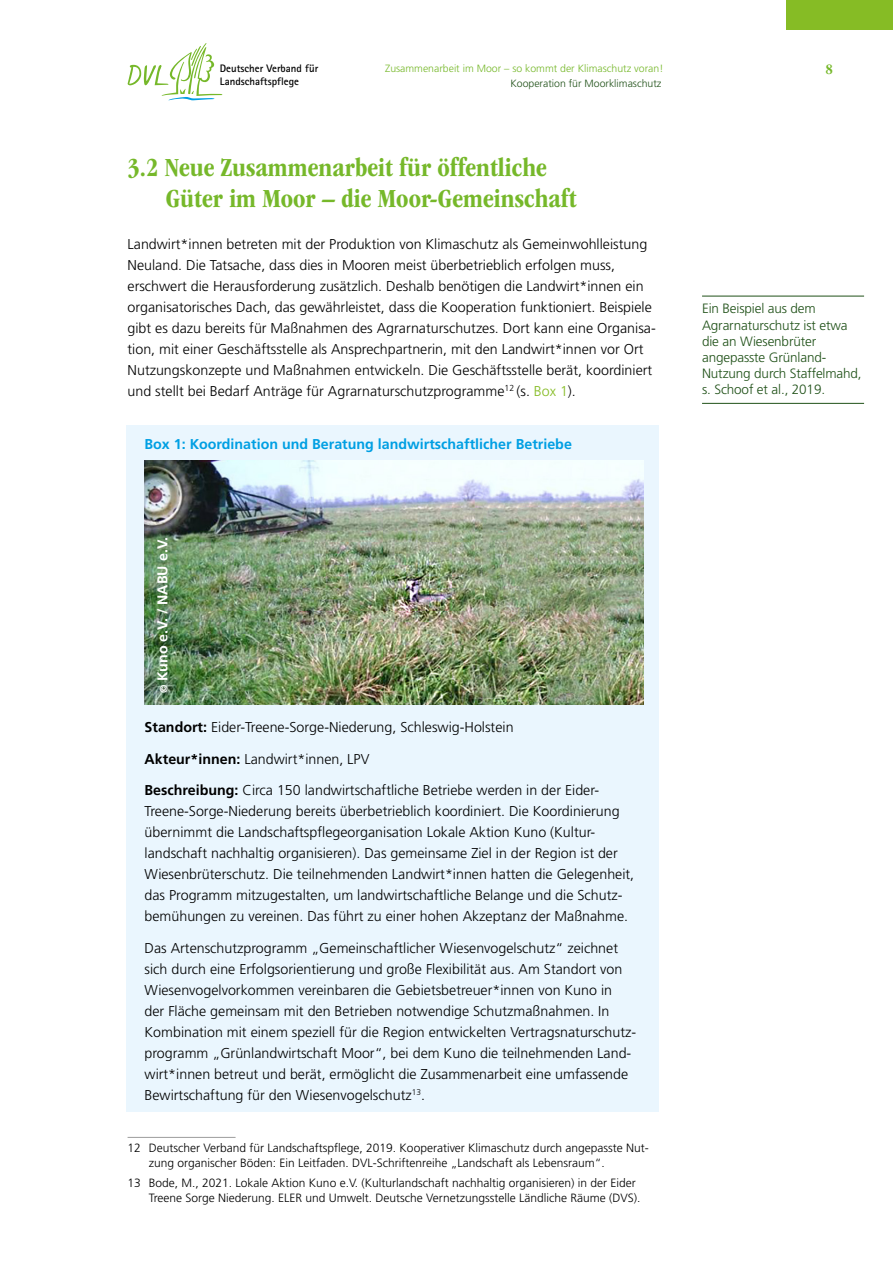
<style>
.page{position:relative;width:893px;height:1263px;background:#fff}
.page>*{position:absolute;margin:0;border:0;box-sizing:border-box;transform-origin:0 0}
.Kapitel_-_Ebene_1{font:700 condensed 27px/31.5px "ITC Garamond Std";color:#76b82a}
.t1{font:700 condensed 15px "ITC Garamond Std";color:#76b82a}
.LT_1-sp_Einzug_Box{font:300 14.25px/21px "Frutiger LT Std";color:#000}
.LT_1-Sp{font:300 14.25px/21px "Frutiger LT Std";color:#000}
.BOX_-_blau_1sp{font:700 14.25px "Frutiger LT Std";color:#009fe3}
.LT_1-Sp-2{font:700 14.25px "Frutiger LT Std";color:#fff}
.Marginalspalte_Hinwe{font:300 13.5px/16.2px "Frutiger LT Std";letter-spacing:-.01em;color:#205118}
.Fußnote{font:300 12px/15px "Frutiger LT Std";color:#000}
.t2{font:700 10.8px "Rotis Sans Serif";color:#000}
.t3{font:300 10.5px "Frutiger LT Std";color:#76b82a}
.t4{font:300 10.5px "Frutiger LT Std";color:#205118}
.s1{color:#86bc25}
.s2{font-size:10.5px}
.s3{font-weight:700}
</style>
<div class="page">
<div style="left:787px;top:0;width:106px;height:30px;background:#86bc25"></div>
<svg style="left:128px;top:43px;width:95px;height:58px"></svg>
<div style="left:127px;top:425px;width:532px;height:687px;background:#eaf6fe"></div>
<hr style="left:128px;top:1137px;width:108px;height:1px;background:#9d9d9c">
<img style="left:144px;top:461px;width:500px;height:244px">
<hr style="left:702px;top:296px;width:162px;height:1px;background:#205118">
<hr style="left:702px;top:403px;width:162px;height:1px;background:#205118">
<p class="t3" style="left:385px;top:62px;width:280px">Zusammenarbeit im Moor – so kommt der Klimaschutz voran!</p>
<p class="t2" style="left:220px;top:62px;width:100px">Deutscher Verband für</p>
<p class="t1" style="left:826px;top:61px;width:8px">8</p>
<p class="t2" style="left:220px;top:75px;width:81px">Landschaftspflege</p>
<p class="t4" style="left:510px;top:77px;width:153px">Kooperation für Moorklimaschutz</p>
<h1 class="Kapitel_-_Ebene_1" style="left:166px;top:152px;width:412px;text-indent:-38px">3.2 Neue Zusammenarbeit für öffentliche<br>Güter im Moor – die Moor-Gemeinschaft</h1>
<p class="LT_1-Sp" style="left:128px;top:234px;width:530px">Landwirt*innen betreten mit der Produktion von Klimaschutz als Gemeinwohlleistung Neuland. Die Tatsache, dass dies in Mooren meist überbetrieblich erfolgen muss, erschwert die Herausforderung zusätzlich. Deshalb benötigen die Landwirt*innen ein organisatorisches Dach, das gewährleistet, dass die Kooperation funktioniert. Beispiele gibt es dazu bereits für Maßnahmen des Agrarnaturschutzes. Dort kann eine Organisa&shy;tion, mit einer Geschäftsstelle als Ansprechpartnerin, mit den Landwirt*innen vor Ort Nutzungskonzepte und Maßnahmen entwickeln. Die Geschäftsstelle berät, koordiniert und stellt bei Bedarf Anträge für Agrarnaturschutzprogramme<sup>12</sup> (s. <span class="s1">Box 1</span>).</p>
<p class="BOX_-_blau_1sp" style="left:145px;top:435px;width:429px">Box 1: Koordination und Beratung landwirtschaftlicher Betriebe</p>
<p class="LT_1-Sp-2" style="left:154px;top:693px;width:157px;rotate:-90deg"><span class="s2">©</span> Kuno e.V. / NABU e.V.</p>
<p class="LT_1-sp_Einzug_Box" style="left:145px;top:717px;width:370px"><span class="s3">Standort:</span> Eider-Treene-Sorge-Niederung, Schleswig-Holstein</p>
<p class="LT_1-sp_Einzug_Box" style="left:145px;top:749px;width:226px"><span class="s3">Akteur*innen:</span> Landwirt*innen, LPV</p>
<p class="LT_1-sp_Einzug_Box" style="left:145px;top:780px;width:491px"><span class="s3">Beschreibung:</span> Circa 150 landwirtschaftliche Betriebe werden in der Eider-Treene-Sorge-Niederung bereits überbetrieblich koordiniert. Die Koordinierung übernimmt die Landschaftspflegeorganisation Lokale Aktion Kuno (Kultur&shy;landschaft nachhaltig organisieren). Das gemeinsame Ziel in der Region ist der Wiesenbrüterschutz. Die teilnehmenden Landwirt*innen hatten die Gelegenheit, das Programm mitzugestalten, um landwirtschaftliche Belange und die Schutz&shy;bemühungen zu vereinen. Das führt zu einer hohen Akzeptanz der Maßnahme.</p>
<p class="LT_1-sp_Einzug_Box" style="left:145px;top:938px;width:493px">Das Artenschutzprogramm „Gemeinschaftlicher Wiesenvogelschutz“ zeichnet sich durch eine Erfolgsorientierung und große Flexibilität aus. Am Standort von Wiesenvogelvorkommen vereinbaren die Gebietsbetreuer*innen von Kuno in<br>der Fläche gemeinsam mit den Betrieben notwendige Schutzmaßnahmen. In Kombination mit einem speziell für die Region entwickelten Vertragsnaturschutz&shy;programm „Grünlandwirtschaft Moor“, bei dem Kuno die teilnehmenden Land&shy;wirt*innen betreut und berät, ermöglicht die Zusammenarbeit eine umfassende Bewirtschaftung für den Wiesenvogelschutz<sup>13</sup>.</p>
<p class="Fußnote" style="left:149px;top:1141px;width:501px;text-indent:-21px">12 Deutscher Verband für Landschaftspflege, 2019. Kooperativer Klimaschutz durch angepasste Nut&shy;zung organischer Böden: Ein Leitfaden. DVL-Schriftenreihe „Landschaft als Lebensraum“.</p>
<p class="Fußnote" style="left:149px;top:1175px;width:493px;text-indent:-21px">13 Bode, M., 2021. Lokale Aktion Kuno e.V. (Kulturlandschaft nachhaltig organisieren) in der Eider<br>Treene Sorge Niederung. ELER und Umwelt. Deutsche Vernetzungsstelle Ländliche Räume (DVS).</p>
<p class="Marginalspalte_Hinwe" style="left:702px;top:301px;width:161px">Ein Beispiel aus dem<br>Agrarnaturschutz ist etwa die an Wiesenbrüter angepasste Grünland-<br>Nutzung durch Staffelmahd, s. Schoof et al., 2019.</p>
</div>
